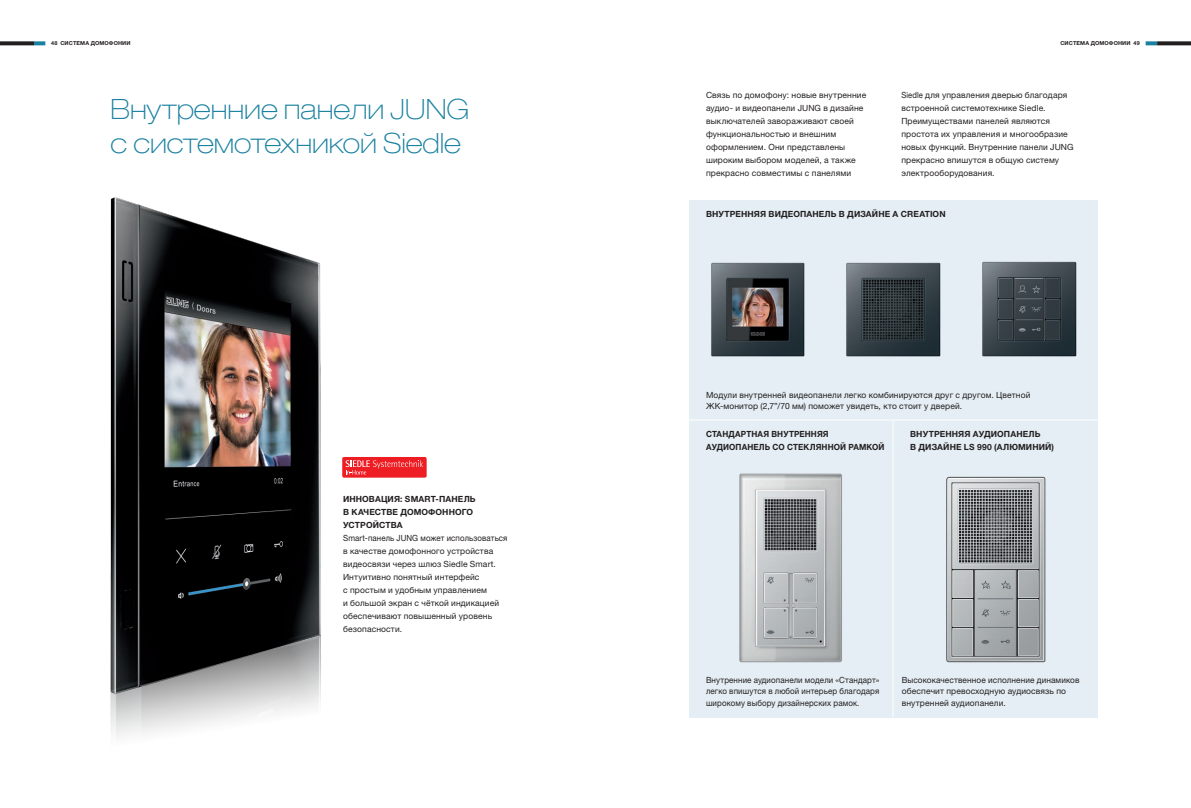
<style>
.page{position:relative;width:1191px;height:808px;background:#fff}
.page>*{position:absolute;margin:0;border:0;box-sizing:border-box;transform-origin:0 0}
.t1{font:100 expanded 28px/33.6px "Helvetica Neue LTW1 G";color:#1a81a0}
.t2{font:8.5px/13px "Helvetica Neue LTW1 G";letter-spacing:.015em;color:#231f20}
.t3{font:8.5px/13px "Helvetica Neue LTW1 G";letter-spacing:.015em;color:#231f20;scale:.93 1}
.t4{font:8.5px/13px "Helvetica Neue LTW1 G";letter-spacing:.015em;color:#231f20;scale:.9 1}
.t5{font:700 8.5px/13px "Helvetica Neue LTW1 G";letter-spacing:.01em;color:#231f20}
.t6{font:8.5px/11.5px "Helvetica Neue LTW1 G";letter-spacing:.015em;color:#231f20;text-align:justify;scale:.94 1}
.t7{font:700 8.5px/13px "Helvetica Neue LTW1 G";letter-spacing:.01em;color:#231f20;scale:.95 1}
.t8{font:700 5.5px "Helvetica Neue LTW1 G";letter-spacing:.02em;color:#231f20}
</style>
<div class="page">
<img style="left:110px;top:197px;width:317px;height:540px">
<div style="left:689px;top:200px;width:408px;height:517px;background:#e4eef4"></div>
<img style="left:846px;top:262px;width:95px;height:95px">
<img style="left:711px;top:262px;width:94px;height:95px">
<img style="left:982px;top:261px;width:95px;height:96px">
<svg style="left:739px;top:474px;width:102px;height:188px;background:#afb2b3"></svg>
<svg style="left:946px;top:477px;width:99px;height:185px;background:#999c9e"></svg>
<div style="left:342px;top:457px;width:84px;height:21px;background:#ee1d23;border-radius:2px"></div>
<svg style="left:345px;top:460px;width:78px;height:15px"></svg>
<hr style="left:689px;top:420px;width:408px;height:1px;background:#fff">
<hr style="left:892px;top:421px;width:1px;height:296px;background:#fff">
<svg style="left:1145px;top:41px;width:12px;height:4px"></svg>
<svg style="left:34px;top:41px;width:11px;height:4px"></svg>
<svg style="left:1157px;top:41px;width:34px;height:4px"></svg>
<svg style="left:0;top:41px;width:34px;height:4px"></svg>
<p class="t8" style="left:51px;top:40px;width:81px">48 СИСТЕМА ДОМОФОНИИ</p>
<p class="t8" style="left:1060px;top:40px;width:81px">СИСТЕМА ДОМОФОНИИ 49</p>
<h1 class="t1" style="left:111px;top:92px;width:360px">Внутренние панели JUNG с системотехникой Siedle</h1>
<p class="t5" style="left:343px;top:493px;width:134px">ИННОВАЦИЯ: SMART-ПАНЕЛЬ<br>В КАЧЕСТВЕ ДОМОФОННОГО<br>УСТРОЙСТВА</p>
<p class="t3" style="left:343px;top:532px;width:178px">Smart-панель JUNG может использоваться в качестве домофонного устройства видеосвязи через шлюз Siedle Smart.<br>Интуитивно понятный интерфейс<br>с простым и удобным управлением<br>и большой экран с чёткой индикацией обеспечивают повышенный уровень безопасности.</p>
<p class="t2" style="left:706px;top:88px;width:162px">Связь по домофону: новые внутренние аудио- и видеопанели JUNG в дизайне выключателей завораживают своей функциональностью и внешним оформлением. Они представлены широким выбором моделей, а также прекрасно совместимы с панелями</p>
<p class="t4" style="left:901px;top:88px;width:193px">Siedle для управления дверью благодаря встроенной системотехнике Siedle.<br>Преимуществами панелей являются простота их управления и многообразие новых функций. Внутренние панели JUNG прекрасно впишутся в общую систему электрооборудования.</p>
<p class="t5" style="left:706px;top:208px;width:241px">ВНУТРЕННЯЯ ВИДЕОПАНЕЛЬ В ДИЗАЙНЕ A CREATION</p>
<p class="t2" style="left:706px;top:389px;width:326px;line-height:11.5px">Модули внутренней видеопанели легко комбинируются друг с другом. Цветной<br>ЖК-монитор (2,7”/70 мм) поможет увидеть, кто стоит у дверей.</p>
<p class="t7" style="left:706px;top:427px;width:189px">СТАНДАРТНАЯ ВНУТРЕННЯЯ<br>АУДИОПАНЕЛЬ СО СТЕКЛЯННОЙ РАМКОЙ</p>
<p class="t5" style="left:910px;top:427px;width:145px">ВНУТРЕННЯЯ АУДИОПАНЕЛЬ<br>В ДИЗАЙНЕ LS 990 (АЛЮМИНИЙ)</p>
<p class="t6" style="left:706px;top:674px;width:186px">Внутренние аудиопанели модели «Стандарт» легко впишутся в любой интерьер благодаря широкому выбору дизайнерских рамок.</p>
<p class="t2" style="left:901px;top:674px;width:179px;line-height:11.5px">Высококачественное исполнение динамиков обеспечит превосходную аудиосвязь по внутренней аудиопанели.</p>
</div>
